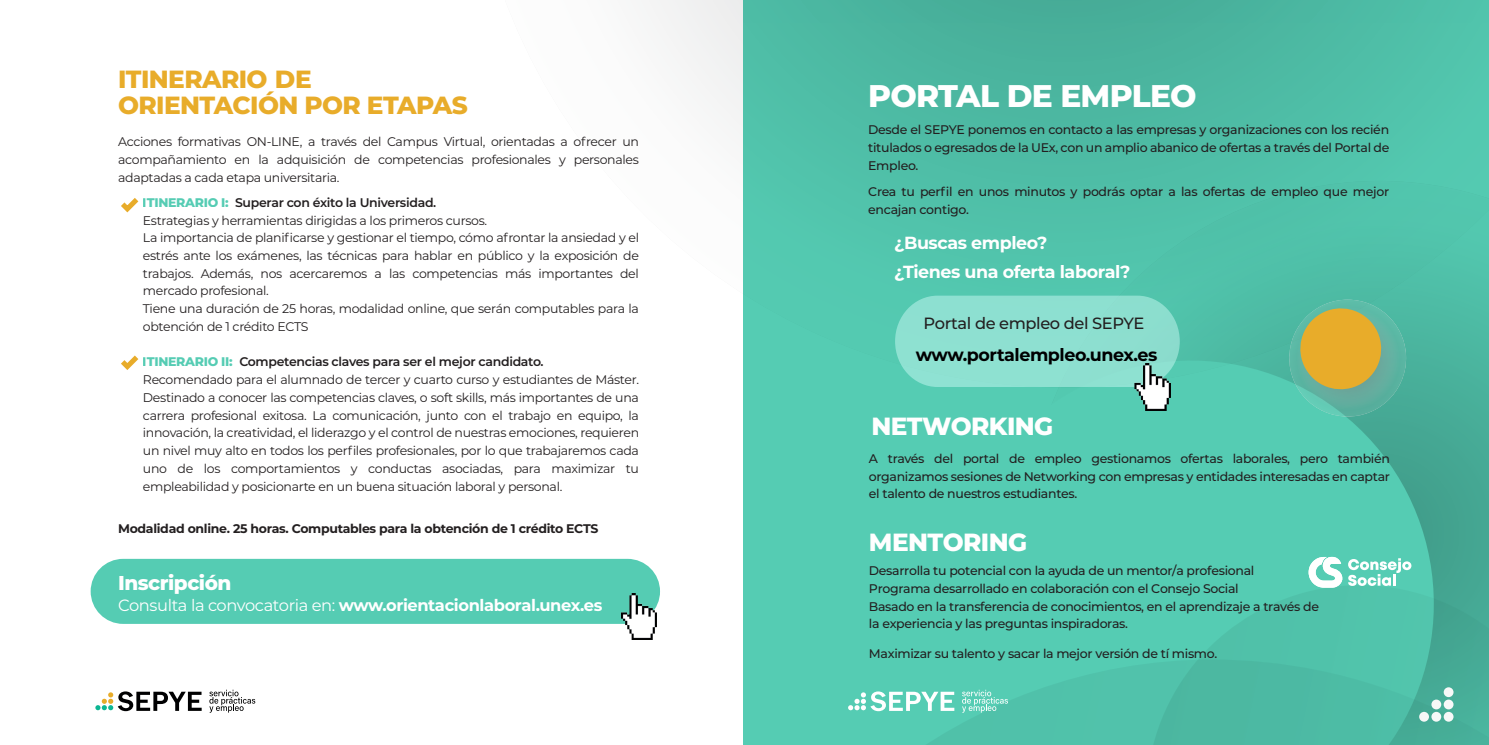
<style>
.page{position:relative;width:1489px;height:745px;background:#fff}
.page>*{position:absolute;margin:0;border:0;box-sizing:border-box;transform-origin:0 0}
.t1{font:800 31.25px "Montserrat";letter-spacing:-.025em;color:#fff}
.t2{font:800 24.75px/26px "Montserrat";letter-spacing:-.025em;color:#e8ac2a}
.t3{font:800 24.75px "Montserrat";letter-spacing:-.025em;color:#fff}
.t4{font:800 20px "Montserrat";letter-spacing:-.025em;color:#fff}
.t5{font:700 17.5px/29px "Montserrat";letter-spacing:-.025em;color:#fff}
.t6{font:700 17.5px "Montserrat";letter-spacing:-.025em;color:#000001}
.t7{font:700 16.25px "Montserrat";letter-spacing:-.025em;color:#fff}
.t8{font:500 16.25px "Montserrat";letter-spacing:-.025em;color:#231f20}
.t9{font:12.5px/17.8px "Montserrat";letter-spacing:-.025em;color:#231f20}
.t10{font:500 12.5px/17.8px "Montserrat";letter-spacing:-.025em;color:#231f20;text-align:justify}
.t11{font:700 12.5px "Montserrat";letter-spacing:-.025em;color:#231f20}
.s1{font-weight:800;color:#0cb693}
.s2{font-weight:600}
.s3{font-weight:400}
</style>
<div class="page">
<div style="left:743px;top:0;width:745px;height:744px;background:#55ccb3"></div>
<div style="left:91px;top:558px;width:569px;height:65px;background:#55ccb3;border-radius:32px"></div>
<svg style="left:649px;top:0;width:813px;height:387px"></svg>
<svg style="left:1027px;top:181px;width:461px;height:403px"></svg>
<svg style="left:947px;top:329px;width:518px;height:415px"></svg>
<svg style="left:209px;top:689px;width:46px;height:23px"></svg>
<svg style="left:95px;top:691px;width:107px;height:19px"></svg>
<svg style="left:962px;top:689px;width:45px;height:23px"></svg>
<svg style="left:848px;top:691px;width:106px;height:19px"></svg>
<svg style="left:121px;top:198px;width:18px;height:15px"></svg>
<svg style="left:121px;top:355px;width:18px;height:15px"></svg>
<img style="left:619px;top:593px;width:37px;height:46px">
<div style="left:1097px;top:674px;width:29px;height:70px;background:#51c2ab"></div>
<svg style="left:1126px;top:584px;width:362px;height:160px"></svg>
<div style="left:895px;top:295px;width:284px;height:92px;background:#8de0d1;border-radius:44px"></div>
<svg style="left:1289px;top:299px;width:116px;height:117px;background:#8fb275"></svg>
<img style="left:1132px;top:363px;width:37px;height:47px">
<svg style="left:1308px;top:556px;width:103px;height:31px"></svg>
<h2 class="t2" style="left:118px;top:65px;width:351px">ITINERARIO DE<br>ORIENTACIÓN POR ETAPAS</h2>
<p class="t9" style="left:118px;top:133px;width:522px;text-align:justify">Acciones formativas ON-LINE, a través del Campus Virtual, orientadas a ofrecer un acompañamiento en la adquisición de competencias profesionales y personales adaptadas a cada etapa universitaria.</p>
<p class="t9" style="left:143px;top:193px;width:497px"><span class="s1">ITINERARIO I:</span> <span class="s2">Superar con éxito la Universidad.<br></span>Estrategias y herramientas dirigidas a los primeros cursos.<br>La importancia de planificarse y gestionar el tiempo, cómo afrontar la ansiedad y el estrés ante los exámenes, las técnicas para hablar en público y la exposición de trabajos. Además, nos acercaremos a las competencias más importantes del mercado profesional.<br>Tiene una duración de 25 horas, modalidad online, que serán computables para la obtención de 1 crédito ECTS</p>
<p class="t9" style="left:143px;top:352px;width:497px"><span class="s1">ITINERARIO II:</span> <span class="s2">Competencias claves para ser el mejor candidato.<br></span>Recomendado para el alumnado de tercer y cuarto curso y estudiantes de Máster.<br>Destinado a conocer las competencias claves, o soft skills, más importantes de una carrera profesional exitosa. La comunicación, junto con el trabajo en equipo, la innovación, la creatividad, el liderazgo y el control de nuestras emociones, requieren un nivel muy alto en todos los perfiles profesionales, por lo que trabajaremos cada uno de los comportamientos y conductas asociadas, para maximizar tu empleabilidad y posicionarte en un buena situación laboral y personal.</p>
<p class="t11" style="left:118px;top:519px;width:481px">Modalidad online. 25 horas. Computables para la obtención de 1 crédito ECTS</p>
<h3 class="t4" style="left:118px;top:567px;width:115px">Inscripción</h3>
<h3 class="t7" style="left:118px;top:593px;width:486px"><span class="s3">Consulta la convocatoria en:</span> www.orientacionlaboral.unex.es</h3>
<h1 class="t1" style="left:868px;top:73px;width:330px">PORTAL DE EMPLEO</h1>
<p class="t10" style="left:868px;top:120px;width:522px">Desde el SEPYE ponemos en contacto a las empresas y organizaciones con los recién titulados o egresados de la UEx, con un amplio abanico de ofertas a través del Portal de Empleo.</p>
<p class="t10" style="left:868px;top:182px;width:522px">Crea tu perfil en unos minutos y podrás optar a las ofertas de empleo que mejor encajan contigo.</p>
<h3 class="t5" style="left:894px;top:227px;width:238px">¿Buscas empleo?<br>¿Tienes una oferta laboral?</h3>
<h3 class="t8" style="left:923px;top:312px;width:222px">Portal de empleo del SEPYE</h3>
<h3 class="t6" style="left:915px;top:341px;width:243px">www.portalempleo.unex.es</h3>
<h2 class="t3" style="left:871px;top:407px;width:183px">NETWORKING</h2>
<p class="t10" style="left:868px;top:448px;width:522px">A través del portal de empleo gestionamos ofertas laborales, pero también organizamos sesiones de Networking con empresas y entidades interesadas en captar el talento de nuestros estudiantes.</p>
<h2 class="t3" style="left:868px;top:524px;width:160px">MENTORING</h2>
<p class="t10" style="left:868px;top:561px;width:451px;text-align:left">Desarrolla tu potencial con la ayuda de un mentor/a profesional Programa desarrollado en colaboración con el Consejo Social<br>Basado en la transferencia de conocimientos, en el aprendizaje a través de la experiencia y las preguntas inspiradoras.</p>
<p class="t10" style="left:868px;top:643px;width:350px">Maximizar su talento y sacar la mejor versión de tí mismo.</p>
</div>
